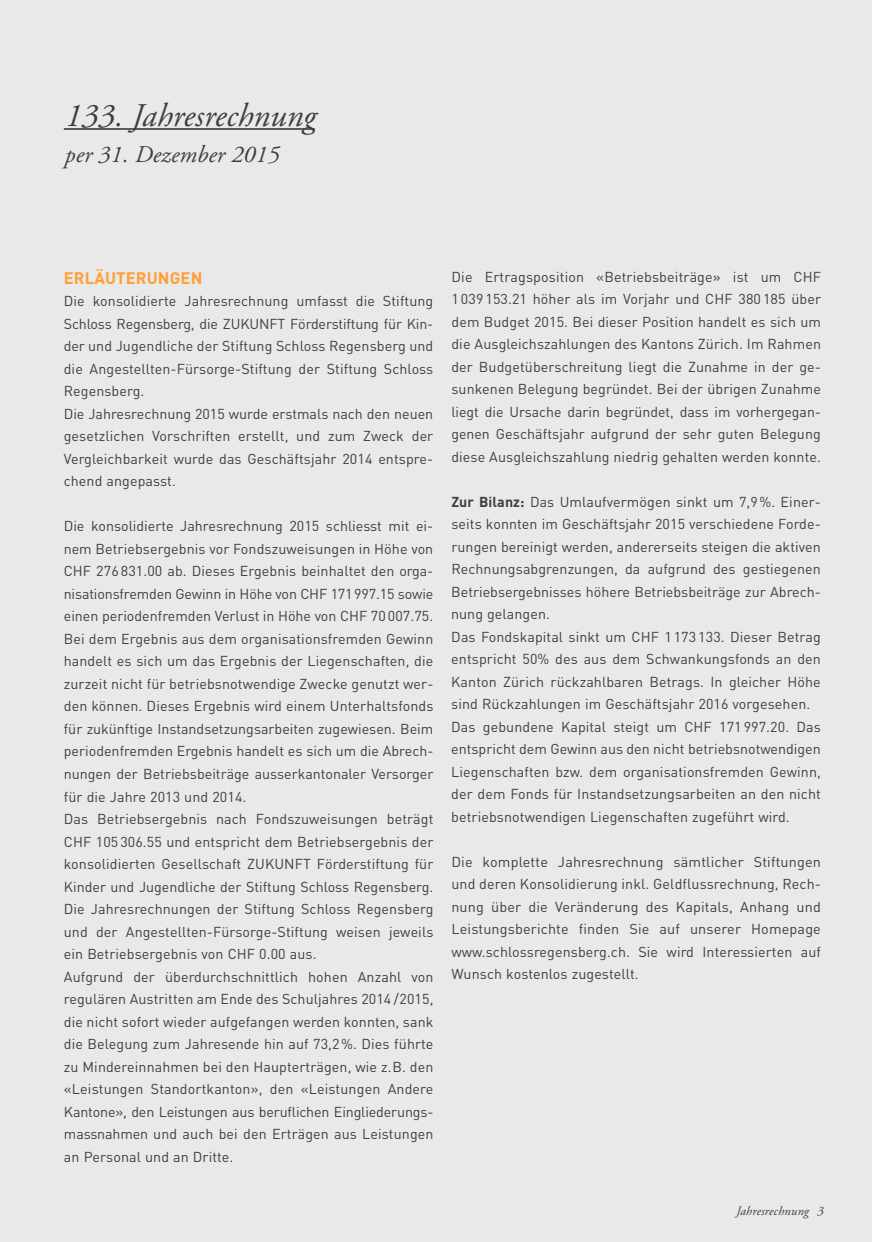
<style>
.page{position:relative;width:872px;height:1242px;background:#e9e9ea}
.page>*{position:absolute;margin:0;border:0;box-sizing:border-box;transform-origin:0 0}
.t1{font:italic 33px "Adobe Garamond";letter-spacing:.005em;color:#3e3d40}
.t2{font:italic 24px "Adobe Garamond";letter-spacing:.005em;color:#3e3d40}
.t3{font:700 16.5px "DIN";letter-spacing:.005em;color:#ff9f36}
.t4{font:14.25px/22.5px "DIN";letter-spacing:.005em;color:#3e3d40}
.t5{font:italic 12.75px "Adobe Garamond";letter-spacing:.015em;color:#3e3d40}
.s1{font-weight:700}
</style>
<div class="page">
<hr style="left:64px;top:128px;width:251px;height:2px;background:#3e3d40">
<h1 class="t1" style="left:64px;top:98px;width:252px">133. Jahresrechnung</h1>
<h2 class="t2" style="left:64px;top:141px;width:216px">per 31. Dezember 2015</h2>
<p class="t3" style="left:64px;top:267px;width:140px">ERLÄUTERUNGEN</p>
<p class="t4" style="left:64px;top:290px;width:371px">Die konsolidierte Jahresrechnung umfasst die Stiftung Schloss Regensberg, die ZUKUNFT Förderstiftung für Kin&shy;der und Jugendliche der Stiftung Schloss Regensberg und die Angestellten-Fürsorge-Stiftung der Stiftung Schloss Regensberg.<br>Die Jahresrechnung 2015 wurde erstmals nach den neuen gesetzlichen Vorschriften erstellt, und zum Zweck der Vergleichbarkeit wurde das Geschäftsjahr 2014 entspre&shy;chend angepasst.</p>
<p class="t4" style="left:64px;top:515px;width:371px">Die konsolidierte Jahresrechnung 2015 schliesst mit ei&shy;nem Betriebsergebnis vor Fondszuweisungen in Höhe von CHF 276 831.00 ab. Dieses Ergebnis beinhaltet den orga&shy;nisationsfremden Gewinn in Höhe von CHF 171997.15 sowie einen periodenfremden Verlust in Höhe von CHF 70 007.75.<br>Bei dem Ergebnis aus dem organisationsfremden Gewinn handelt es sich um das Ergebnis der Liegenschaften, die zurzeit nicht für betriebsnotwendige Zwecke genutzt wer&shy;den können. Dieses Ergebnis wird einem Unterhaltsfonds für zukünftige Instandsetzungsarbeiten zugewiesen. Beim periodenfremden Ergebnis handelt es sich um die Abrech&shy;nungen der Betriebsbeiträge ausserkantonaler Versorger für die Jahre 2013 und 2014.<br>Das Betriebsergebnis nach Fondszuweisungen beträgt CHF 105 306.55 und entspricht dem Betriebsergebnis der konsolidierten Gesellschaft ZUKUNFT Förderstiftung für Kinder und Jugendliche der Stiftung Schloss Regensberg.<br>Die Jahresrechnungen der Stiftung Schloss Regensberg und der Angestellten-Fürsorge-Stiftung weisen jeweils ein Betriebsergebnis von CHF 0.00 aus.<br>Aufgrund der überdurchschnittlich hohen Anzahl von regulären Austritten am Ende des Schuljahres 2014 /2015, die nicht sofort wieder aufgefangen werden konnten, sank die Belegung zum Jahresende hin auf 73,2%. Dies führte zu Mindereinnahmen bei den Haupterträgen, wie z.B. den «Leistungen Standortkanton», den «Leistungen Andere Kantone», den Leistungen aus beruflichen Eingliederungs&shy;massnahmen und auch bei den Erträgen aus Leistungen an Personal und an Dritte.</p>
<p class="t4" style="left:451px;top:265px;width:371px">Die Ertragsposition «Betriebsbeiträge» ist um CHF 1 039 153.21 höher als im Vorjahr und CHF 380 185 über dem Budget 2015. Bei dieser Position handelt es sich um die Ausgleichszahlungen des Kantons Zürich. Im Rahmen der Budgetüberschreitung liegt die Zunahme in der ge&shy;sunkenen Belegung begründet. Bei der übrigen Zunahme liegt die Ursache darin begründet, dass im vorhergegan&shy;genen Geschäftsjahr aufgrund der sehr guten Belegung diese Ausgleichszahlung niedrig gehalten werden konnte.</p>
<p class="t4" style="left:451px;top:490px;width:371px"><span class="s1">Zur Bilanz:</span> Das Umlaufvermögen sinkt um 7,9%. Einer&shy;seits konnten im Geschäftsjahr 2015 verschiedene Forde&shy;rungen bereinigt werden, andererseits steigen die aktiven Rechnungsabgrenzungen, da aufgrund des gestiegenen Betriebsergebnisses höhere Betriebsbeiträge zur Abrech&shy;nung gelangen.<br>Das Fondskapital sinkt um CHF 1 173 133. Dieser Betrag entspricht 50% des aus dem Schwankungsfonds an den Kanton Zürich rückzahlbaren Betrags. In gleicher Höhe sind Rückzahlungen im Geschäftsjahr 2016 vorgesehen.<br>Das gebundene Kapital steigt um CHF 171 997.20. Das entspricht dem Gewinn aus den nicht betriebsnotwendigen Liegenschaften bzw. dem organisationsfremden Gewinn, der dem Fonds für Instandsetzungsarbeiten an den nicht betriebsnotwendigen Liegenschaften zugeführt wird.</p>
<p class="t4" style="left:451px;top:850px;width:371px;text-align:justify">Die komplette Jahresrechnung sämtlicher Stiftungen und deren Konsolidierung inkl. Geldflussrechnung, Rech&shy;nung über die Veränderung des Kapitals, Anhang und Leistungsberichte finden Sie auf unserer Homepage www.schlossregensberg.ch. Sie wird Interessierten auf Wunsch kostenlos zugestellt.</p>
<p class="t5" style="left:735px;top:1204px;width:89px">Jahresrechnung 3</p>
</div>
